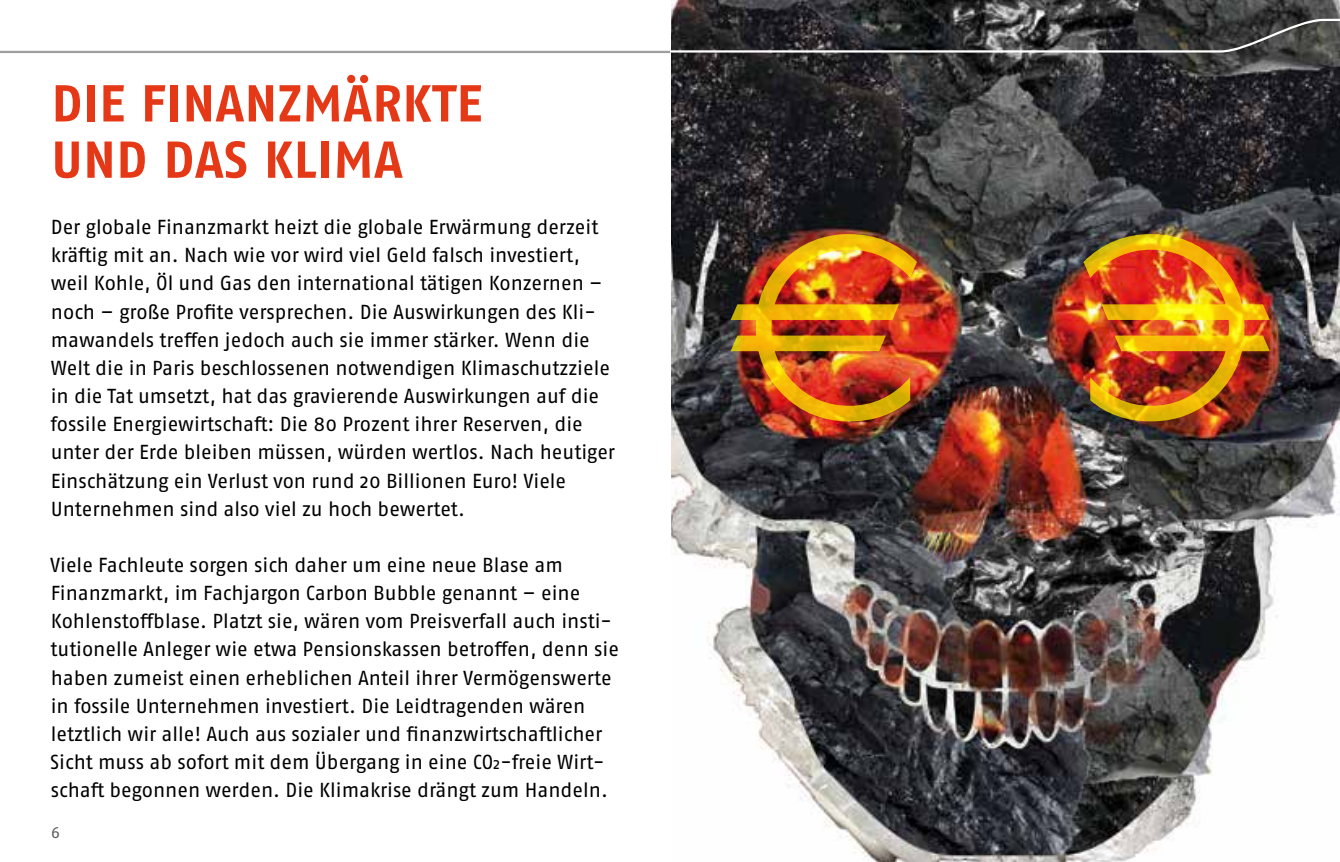
<style>
.page{position:relative;width:1340px;height:862px;background:#fff}
.page>*{position:absolute;margin:0;border:0;box-sizing:border-box;transform-origin:0 0}
.t1{font:700 51.75px/56.2px "Fago OT";letter-spacing:.01em;color:#e53817}
.t2{font:20.25px/28.1px "Fago OT";letter-spacing:-.005em;color:#000}
.t3{font:15.75px "Fago OT";color:#58585a}
.s1{font-size:15.75px}
</style>
<div class="page">
<hr style="left:0;top:51px;width:670px;height:2px;background:#9c9e9f">
<img style="left:671px;top:0;width:668px;height:861px">
<svg style="left:667px;top:18px;width:672px;height:36px;background:#434344"></svg>
<img style="left:730px;top:234px;width:187px;height:187px">
<img style="left:1083px;top:234px;width:186px;height:187px">
<h1 class="t1" style="left:51px;top:75px;width:432px">DIE FINANZMÄRKTE<br>UND DAS KLIMA</h1>
<p class="t2" style="left:51px;top:213px;width:566px">Der globale Finanzmarkt heizt die globale Erwärmung derzeit kräftig mit an. Nach wie vor wird viel Geld falsch investiert, weil Kohle, Öl und Gas den international tätigen Konzernen – noch – große Profite versprechen. Die Auswirkungen des Kli&shy;mawandels treffen jedoch auch sie immer stärker. Wenn die Welt die in Paris beschlossenen notwendigen Klimaschutzziele in die Tat umsetzt, hat das gravierende Auswirkungen auf die fossile Energiewirtschaft: Die 80 Prozent ihrer Reserven, die unter der Erde bleiben müssen, würden wertlos. Nach heutiger Einschätzung ein Verlust von rund 20 Billionen Euro! Viele Unternehmen sind also viel zu hoch bewertet.</p>
<p class="t2" style="left:50px;top:550px;width:570px">Viele Fachleute sorgen sich daher um eine neue Blase am Finanzmarkt, im Fachjargon Carbon Bubble genannt – eine Kohlenstoffblase. Platzt sie, wären vom Preisverfall auch insti&shy;tutionelle Anleger wie etwa Pensionskassen betroffen, denn sie haben zumeist einen erheblichen Anteil ihrer Vermögenswerte in fossile Unternehmen investiert. Die Leidtragenden wären letztlich wir alle! Auch aus sozialer und finanzwirtschaftlicher Sicht muss ab sofort mit dem Übergang in eine CO<span class="s1">2</span>-freie Wirt&shy;schaft begonnen werden. Die Klimakrise drängt zum Handeln.</p>
<p class="t3" style="left:51px;top:823px;width:10px">6</p>
</div>
